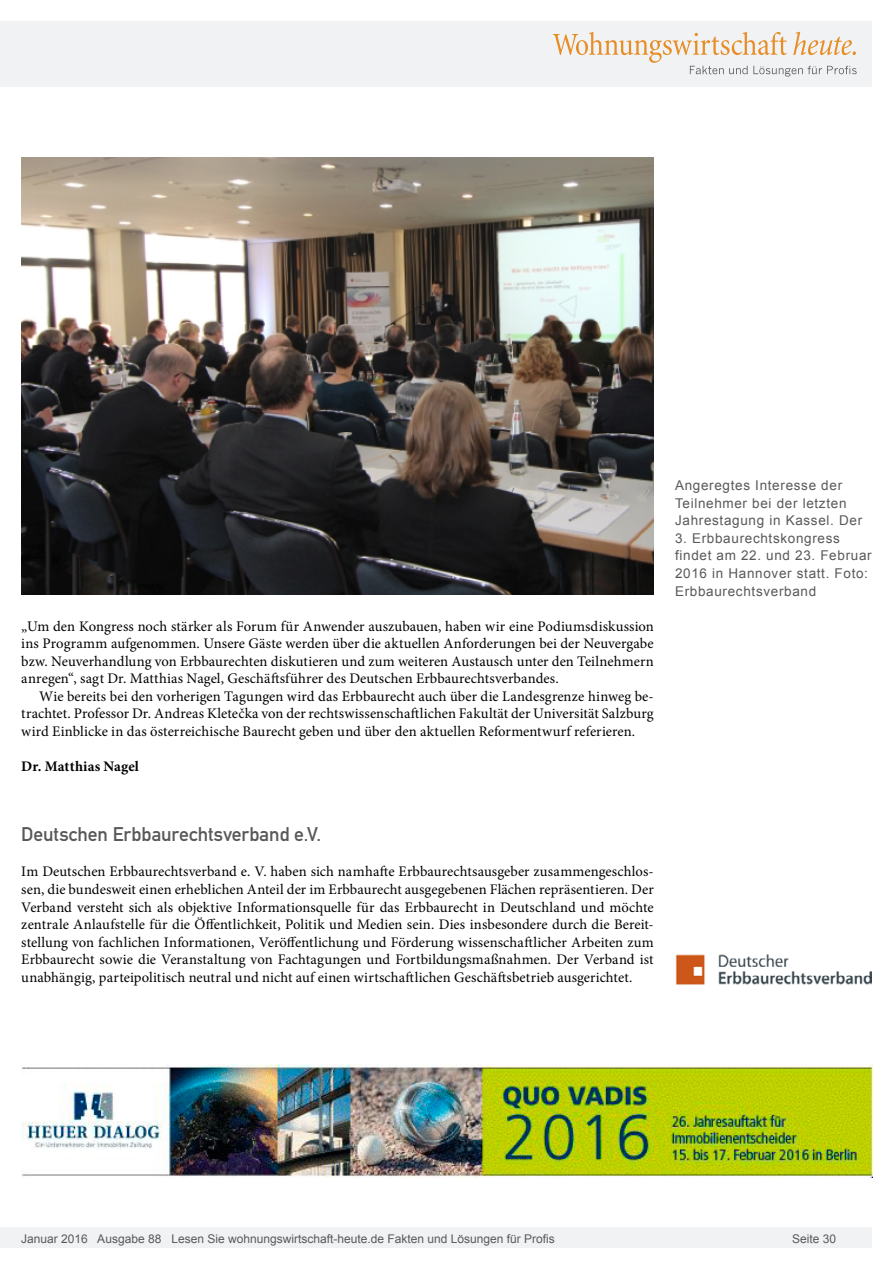
<style>
.page{position:relative;width:893px;height:1263px;background:#fff}
.page>*{position:absolute;margin:0;border:0;box-sizing:border-box;transform-origin:0 0}
.Überschrift_Grau{font:19.5px "DIN Mittelschrift";color:#595959}
.Fließtext_erste_Zeil{font:14.7px/17.5px "Minion Pro";letter-spacing:.005em;color:#000;text-align:justify}
.Fliesstext{font:14.7px/17.5px "Minion Pro";color:#000;text-align:justify}
.AUTOR{font:700 14.7px "Minion Pro";letter-spacing:.005em;color:#000}
.Bildunterschrift{font:13.5px/17.5px "Arial";letter-spacing:.05em;color:#595959}
.t1{font:12px "Arial";color:#595959}
</style>
<div class="page">
<div style="left:0;top:1227px;width:872px;height:20px;background:#f1f2f3"></div>
<div style="left:0;top:21px;width:872px;height:66px;background:#f1f2f3"></div>
<svg style="left:553px;top:32px;width:304px;height:45px"></svg>
<img style="left:21px;top:157px;width:633px;height:437px">
<img style="left:21px;top:1064px;width:851px;height:113px">
<img style="left:675px;top:954px;width:197px;height:30px">
<p class="Fließtext_erste_Zeil" style="left:21px;top:617px;width:634px">„Um den Kongress noch stärker als Forum für Anwender auszubauen, haben wir eine Podiumsdiskussion ins Programm aufgenommen. Unsere Gäste werden über die aktuellen Anforderungen bei der Neuvergabe bzw. Neuverhandlung von Erbbaurechten diskutieren und zum weiteren Austausch unter den Teilnehmern anregen“, sagt Dr. Matthias Nagel, Geschäftsführer des Deutschen Erbbaurechtsverbandes.</p>
<p class="Fliesstext" style="left:21px;top:687px;width:634px;text-indent:18px">Wie bereits bei den vorherigen Tagungen wird das Erbbaurecht auch über die Landesgrenze hinweg be&shy;trachtet. Professor Dr. Andreas Kletečka von der rechtswissenschaftlichen Fakultät der Universität Salzburg wird Einblicke in das österreichische Baurecht geben und über den aktuellen Reformentwurf referieren.</p>
<p class="AUTOR" style="left:21px;top:756px;width:119px">Dr. Matthias Nagel</p>
<p class="Überschrift_Grau" style="left:21px;top:823px;width:301px">Deutschen Erbbaurechtsverband e.V.</p>
<p class="Fließtext_erste_Zeil" style="left:21px;top:863px;width:634px">Im Deutschen Erbbaurechtsverband e. V. haben sich namhafte Erbbaurechtsausgeber zusammengeschlos&shy;sen, die bundesweit einen erheblichen Anteil der im Erbbaurecht ausgegebenen Flächen repräsentieren. Der Verband versteht sich als objektive Informationsquelle für das Erbbaurecht in Deutschland und möchte zentrale Anlaufstelle für die Öffentlichkeit, Politik und Medien sein. Dies insbesondere durch die Bereit&shy;stellung von fachlichen Informationen, Veröffentlichung und Förderung wissenschaftlicher Arbeiten zum Erbbaurecht sowie die Veranstaltung von Fachtagungen und Fortbildungsmaßnahmen. Der Verband ist unabhängig, parteipolitisch neutral und nicht auf einen wirtschaftlichen Geschäftsbetrieb ausgerichtet.</p>
<p class="Bildunterschrift" style="left:675px;top:477px;width:189px">Angeregtes Interesse der<br>Teilnehmer bei der letzten<br>Jahrestagung in Kassel. Der</p>
<p class="Bildunterschrift" style="left:675px;top:529px;width:198px">3. Erbbaurechtskongress findet am 22. und 23. Februar<br>2016 in Hannover statt. Foto:<br>Erbbaurechtsverband</p>
<p class="t1" style="left:21px;top:1230px;width:535px">Januar 2016 Ausgabe 88 Lesen Sie wohnungswirtschaft-heute.de Fakten und Lösungen für Profis</p>
<p class="t1" style="left:792px;top:1231px;width:46px">Seite 30</p>
</div>
